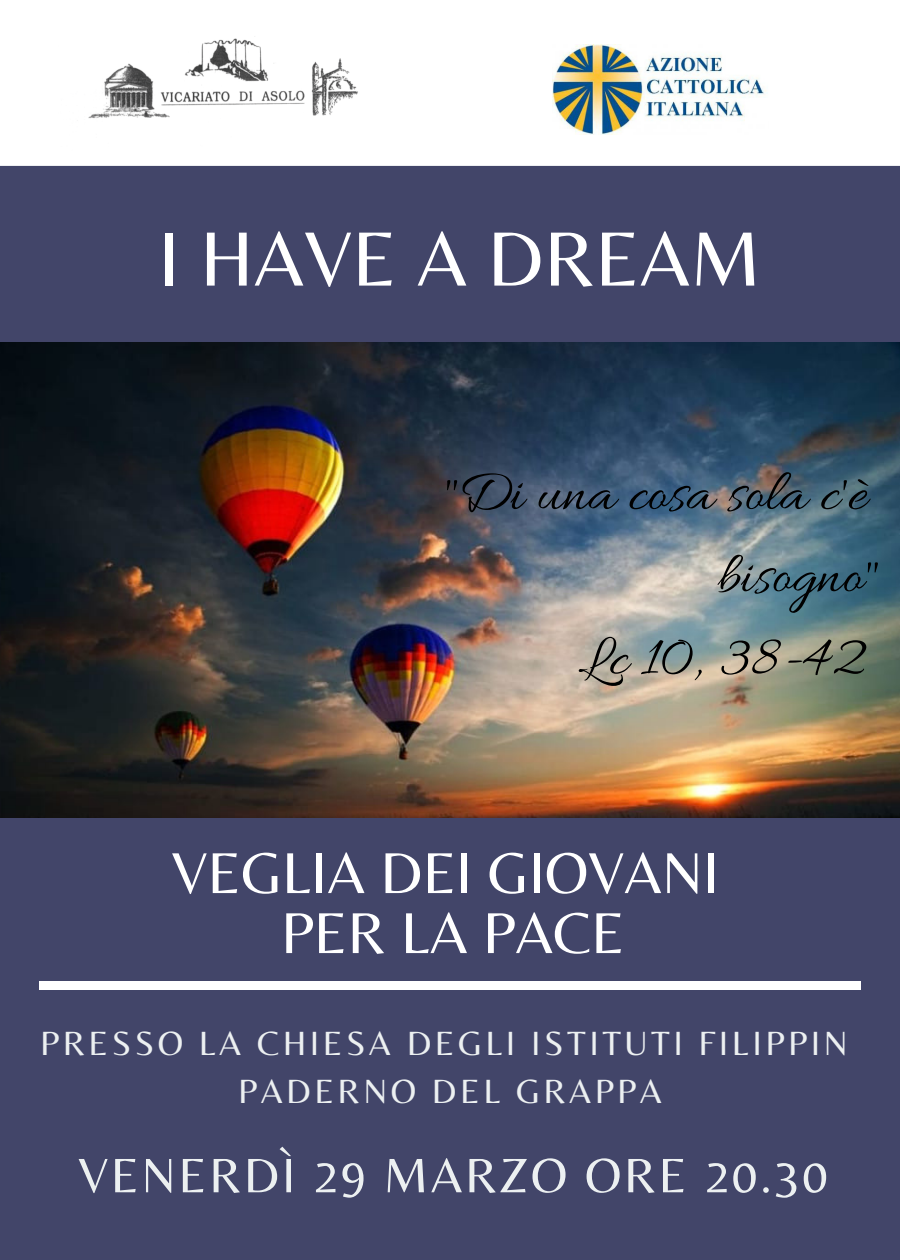
<style>
.page{position:relative;width:900px;height:1260px;background:#424569}
.page>*{position:absolute;margin:0;border:0;box-sizing:border-box;transform-origin:0 0}
.t1{font:80px "Belleza";color:#fff}
.t2{font:60px/82.2px "Allura";color:#000;text-align:right}
.t3{font:60px/60px "Belleza";color:#fff;text-align:center}
.t4{font:50.25px "Belleza";letter-spacing:.05em;color:#ecf0f1}
.t5{font:35px/48.8px "Belleza";letter-spacing:.1em;color:#ecf0f1;text-align:center}
</style>
<div class="page">
<div style="left:0;top:0;width:900px;height:166px;background:#fff"></div>
<img style="left:58px;top:29px;width:327px;height:121px">
<div style="left:39px;top:982px;width:821px;height:7px;background:#fff"></div>
<img style="left:553px;top:45px;width:215px;height:90px">
<img style="left:0;top:343px;width:900px;height:474px">
<h1 class="t1" style="left:158px;top:211px;width:605px">I HAVE A DREAM</h1>
<h2 class="t2" style="left:442px;top:456px;width:438px">"Di una cosa sola c'è bisogno"<br>Lc 10, 38-42</h2>
<h2 class="t3" style="left:172px;top:842px;width:549px">VEGLIA DEI GIOVANI<br>PER LA PACE</h2>
<p class="t5" style="left:40px;top:1018px;width:809px">PRESSO LA CHIESA DEGLI ISTITUTI FILIPPIN<br>PADERNO DEL GRAPPA</p>
<h3 class="t4" style="left:78px;top:1146px;width:751px">VENERDÌ 29 MARZO ORE 20.30</h3>
</div>
